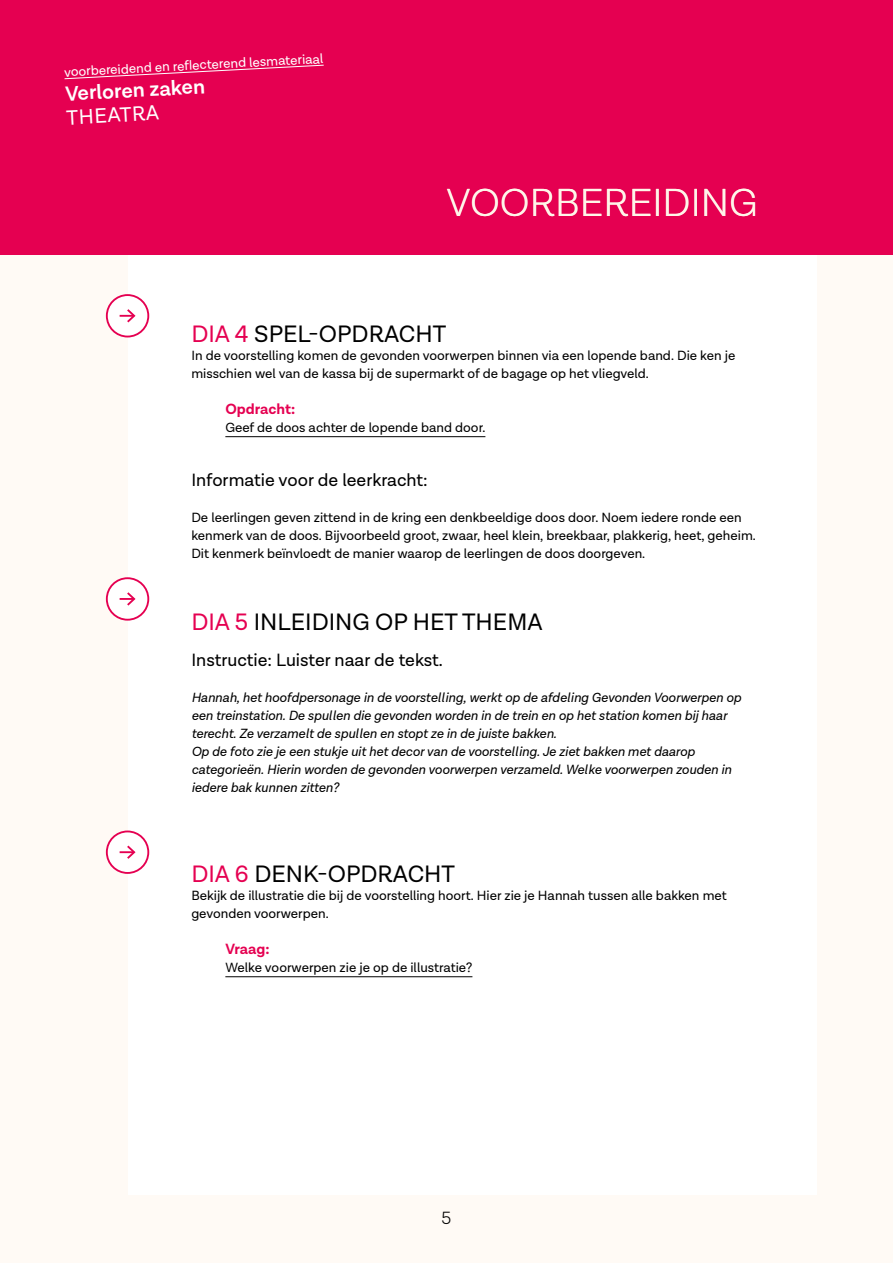
<style>
.page{position:relative;width:893px;height:1263px;background:#fff}
.page>*{position:absolute;margin:0;border:0;box-sizing:border-box;transform-origin:0 0}
.t1{font:300 39.75px "Lota Grotesque";color:#fff5e9}
.t2{font:24px "Lota Grotesque";color:#000}
.t3{font:600 21px "Lota Grotesque";color:#fff}
.t4{font:21px "Lota Grotesque";color:#fff}
.t5{font:18px "Lota Grotesque";color:#000}
.t6{font:300 18px "Lota Grotesque";color:#000}
.t7{font:700 15px "Lota Grotesque";color:#e50051}
.t8{font:13.5px/18px "Lota Grotesque";color:#000}
.t9{font:italic 13.5px/18px "Lota Grotesque";color:#000}
.t10{font:13.5px "Lota Grotesque";color:#fff}
.s1{color:#e50051}
</style>
<div class="page">
<div style="left:0;top:0;width:893px;height:255px;background:#e50051"></div>
<div style="left:0;top:255px;width:893px;height:1008px;background:#fffaf5"></div>
<div style="left:128px;top:255px;width:688px;height:940px;background:#fff"></div>
<svg style="left:64px;top:65px;width:260px;height:14px"></svg>
<hr style="left:225px;top:436px;width:260px;height:1px;background:#000">
<hr style="left:225px;top:976px;width:247px;height:1px;background:#000">
<div style="left:107px;top:831px;width:41px;height:42px;background:#fff;border-radius:50%"></div>
<div style="left:106px;top:830px;width:43px;height:44px;border:2px solid #e50051;border-radius:50%"></div>
<svg style="left:120px;top:845px;width:16px;height:14px"></svg>
<div style="left:107px;top:578px;width:41px;height:42px;background:#fff;border-radius:50%"></div>
<div style="left:106px;top:577px;width:43px;height:44px;border:2px solid #e50051;border-radius:50%"></div>
<svg style="left:120px;top:592px;width:16px;height:14px"></svg>
<div style="left:107px;top:295px;width:41px;height:42px;background:#fff;border-radius:50%"></div>
<div style="left:106px;top:294px;width:43px;height:43px;border:2px solid #e50051;border-radius:50%"></div>
<svg style="left:120px;top:309px;width:16px;height:14px"></svg>
<p class="t10" style="left:64px;top:65px;width:261px;rotate:-3deg">voorbereidend en refl ecterend lesmateriaal</p>
<h3 class="t3" style="left:65px;top:82px;width:141px;rotate:-3deg">Verloren zaken</h3>
<h3 class="t4" style="left:66px;top:106px;width:94px;rotate:-3deg">THEATRA</h3>
<h1 class="t1" style="left:446px;top:181px;width:313px">VOORBEREIDING</h1>
<h2 class="t2" style="left:191px;top:320px;width:256px"><span class="s1">DIA 4</span> SPEL-OPDRACHT</h2>
<p class="t8" style="left:191px;top:347px;width:546px">In de voorstelling komen de gevonden voorwerpen binnen via een lopende band. Die ken je misschien wel van de kassa bij de supermarkt of de bagage op het vliegveld.</p>
<p class="t7" style="left:225px;top:400px;width:71px">Opdracht:</p>
<p class="t8" style="left:225px;top:419px;width:262px">Geef de doos achter de lopende band door.</p>
<h3 class="t5" style="left:191px;top:470px;width:238px">Informatie voor de leerkracht:</h3>
<p class="t8" style="left:191px;top:509px;width:566px">De leerlingen geven zittend in de kring een denkbeeldige doos door. Noem iedere ronde een kenmerk van de doos. Bijvoorbeeld groot, zwaar, heel klein, breekbaar, plakkerig, heet, geheim.<br>Dit kenmerk beïnvloedt de manier waarop de leerlingen de doos doorgeven.</p>
<h2 class="t2" style="left:191px;top:608px;width:353px"><span class="s1">DIA 5</span> INLEIDING OP HET THEMA</h2>
<h3 class="t5" style="left:191px;top:650px;width:253px">Instructie: Luister naar de tekst.</h3>
<p class="t9" style="left:191px;top:689px;width:551px">Hannah, het hoofdpersonage in de voorstelling, werkt op de afdeling Gevonden Voorwerpen op een treinstation. De spullen die gevonden worden in de trein en op het station komen bij haar terecht. Ze verzamelt de spullen en stopt ze in de juiste bakken.<br>Op de foto zie je een stukje uit het decor van de voorstelling. Je ziet bakken met daarop categorieën. Hierin worden de gevonden voorwerpen verzameld. Welke voorwerpen zouden in iedere bak kunnen zitten?</p>
<h2 class="t2" style="left:191px;top:860px;width:265px"><span class="s1">DIA 6</span> DENK-OPDRACHT</h2>
<p class="t8" style="left:191px;top:887px;width:537px">Bekijk de illustratie die bij de voorstelling hoort. Hier zie je Hannah tussen alle bakken met gevonden voorwerpen.</p>
<p class="t7" style="left:225px;top:940px;width:46px">Vraag:</p>
<p class="t8" style="left:225px;top:959px;width:249px">Welke voorwerpen zie je op de illustratie?</p>
<h3 class="t6" style="left:442px;top:1208px;width:11px">5</h3>
</div>
